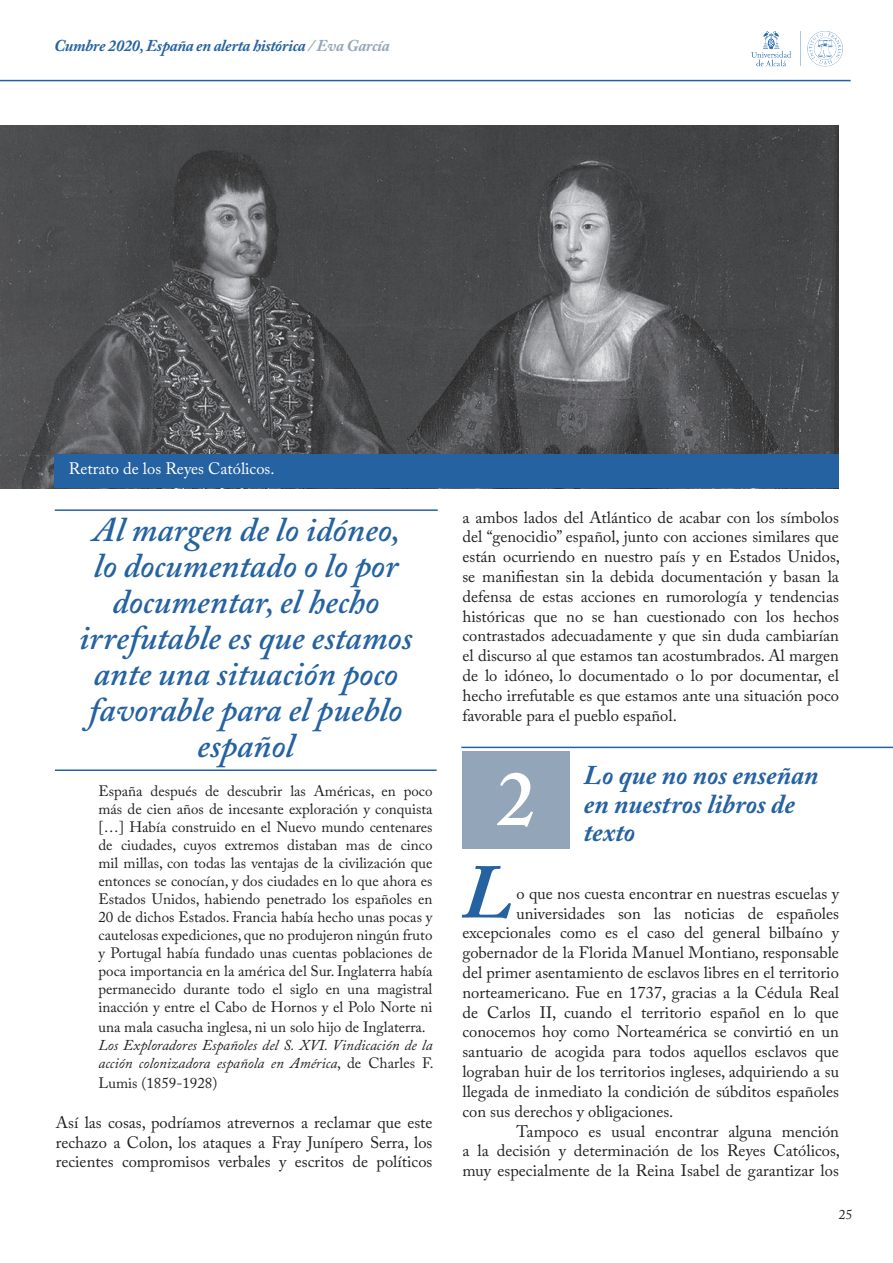
<style>
.page{position:relative;width:893px;height:1263px;background:#fff}
.page>*{position:absolute;margin:0;border:0;box-sizing:border-box;transform-origin:0 0}
.t1{font:600 76.5px "Adobe Caslon Pro";color:#fff}
.t2{font:italic 700 76.5px "Adobe Caslon Pro";color:#2562a1}
.t3{font:italic 600 34.5px/36px "Adobe Caslon Pro";color:#2562a1;text-align:center}
.t4{font:italic 700 27px/28.5px "Adobe Caslon Pro";color:#2562a1}
.t5{font:16.5px/19.8px "Adobe Caslon Pro";color:#231f20;text-align:justify}
.t6{font:italic 700 16.5px "Adobe Caslon Pro";letter-spacing:-.02em;color:#2562a1}
.t7{font:16.5px "Adobe Caslon Pro";color:#fff}
.t8{font:15px/18px "Adobe Caslon Pro";color:#231f20;text-align:justify}
.t9{font:italic 15px/18px "Adobe Caslon Pro";color:#231f20}
.t10{font:13.5px "Adobe Caslon Pro";color:#231f20}
.s1{color:#93a5b9}
.s2{font-style:normal}
</style>
<div class="page">
<hr style="left:0;top:80px;width:851px;height:1px;background:#2562a1">
<img style="left:0;top:126px;width:839px;height:362px">
<img style="left:751px;top:31px;width:92px;height:36px">
<hr style="left:55px;top:509px;width:383px;height:2px;background:#2562a1">
<hr style="left:55px;top:769px;width:382px;height:2px;background:#2562a1">
<hr style="left:461px;top:747px;width:432px;height:1px;background:#2562a1">
<div style="left:462px;top:751px;width:108px;height:98px;background:#93a5b9"></div>
<div style="left:54px;top:454px;width:785px;height:34px;background:#2562a1"></div>
<p class="t6" style="left:54px;top:36px;width:337px">Cumbre 2020, España en alerta histórica <span class="s1">/ Eva García</span></p>
<p class="t7" style="left:69px;top:459px;width:207px">Retrato de los Reyes Católicos.</p>
<h2 class="t3" style="left:79px;top:511px;width:335px">Al margen de lo idóneo, lo documentado o lo por documentar, el hecho irrefutable es que estamos ante una situación poco favorable para el pueblo español</h2>
<p class="t8" style="left:98px;top:782px;width:336px">España después de descubrir las Américas, en poco más de cien años de incesante exploración y conquista […] Había construido en el Nuevo mundo centenares de ciudades, cuyos extremos distaban mas de cinco mil millas, con todas las ventajas de la civilización que entonces se conocían, y dos ciudades en lo que ahora es Estados Unidos, habiendo penetrado los españoles en 20 de dichos Estados. Francia había hecho unas pocas y cautelosas expediciones, que no produjeron ningún fruto y Portugal había fundado unas cuentas poblaciones de poca importancia en la américa del Sur. Inglaterra había permanecido durante todo el siglo en una magistral inacción y entre el Cabo de Hornos y el Polo Norte ni</p>
<p class="t8" style="left:98px;top:1018px;width:329px">una mala casucha inglesa, ni un solo hijo de Inglaterra.</p>
<p class="t9" style="left:98px;top:1036px;width:337px">Los Exploradores Españoles del S. XVI. Vindicación de la acción colonizadora española en América<span class="s2">, de Charles F.</span></p>
<p class="t8" style="left:98px;top:1074px;width:120px">Lumis (1859-1928)</p>
<p class="t5" style="left:56px;top:1112px;width:378px">Así las cosas, podríamos atrevernos a reclamar que este rechazo a Colon, los ataques a Fray Junípero Serra, los recientes compromisos verbales y escritos de políticos</p>
<p class="t5" style="left:462px;top:507px;width:379px">a ambos lados del Atlántico de acabar con los símbolos del “genocidio” español, junto con acciones similares que están ocurriendo en nuestro país y en Estados Unidos, se manifiestan sin la debida documentación y basan la defensa de estas acciones en rumorología y tendencias históricas que no se han cuestionado con los hechos contrastados adecuadamente y que sin duda cambiarían el discurso al que estamos tan acostumbrados. Al margen de lo idóneo, lo documentado o lo por documentar, el hecho irrefutable es que estamos ante una situación poco favorable para el pueblo español.</p>
<h1 class="t1" style="left:497px;top:754px;width:40px">2</h1>
<h3 class="t4" style="left:584px;top:761px;width:236px">Lo que no nos enseñan en nuestros libros de texto</h3>
<h1 class="t2" style="left:463px;top:846px;width:52px">L</h1>
<p class="t5" style="left:516px;top:883px;width:324px">o que nos cuesta encontrar en nuestras escuelas y</p>
<p class="t5" style="left:516px;top:903px;width:324px">universidades son las noticias de españoles</p>
<p class="t5" style="left:462px;top:923px;width:378px">excepcionales como es el caso del general bilbaíno y</p>
<p class="t5" style="left:462px;top:943px;width:378px">gobernador de la Florida Manuel Montiano, responsable</p>
<p class="t5" style="left:462px;top:962px;width:378px">del primer asentamiento de esclavos libres en el territorio</p>
<p class="t5" style="left:462px;top:982px;width:378px">norteamericano. Fue en 1737, gracias a la Cédula Real</p>
<p class="t5" style="left:462px;top:1002px;width:378px">de Carlos II, cuando el territorio español en lo que</p>
<p class="t5" style="left:462px;top:1022px;width:378px">conocemos hoy como Norteamérica se convirtió en un</p>
<p class="t5" style="left:462px;top:1042px;width:378px">santuario de acogida para todos aquellos esclavos que</p>
<p class="t5" style="left:462px;top:1061px;width:378px">lograban huir de los territorios ingleses, adquiriendo a su</p>
<p class="t5" style="left:462px;top:1081px;width:378px">llegada de inmediato la condición de súbditos españoles</p>
<p class="t5" style="left:462px;top:1101px;width:213px">con sus derechos y obligaciones.</p>
<p class="t5" style="left:516px;top:1121px;width:324px">Tampoco es usual encontrar alguna mención</p>
<p class="t5" style="left:462px;top:1141px;width:379px">a la decisión y determinación de los Reyes Católicos,</p>
<p class="t5" style="left:462px;top:1160px;width:378px">muy especialmente de la Reina Isabel de garantizar los</p>
<p class="t10" style="left:839px;top:1206px;width:15px">25</p>
</div>
